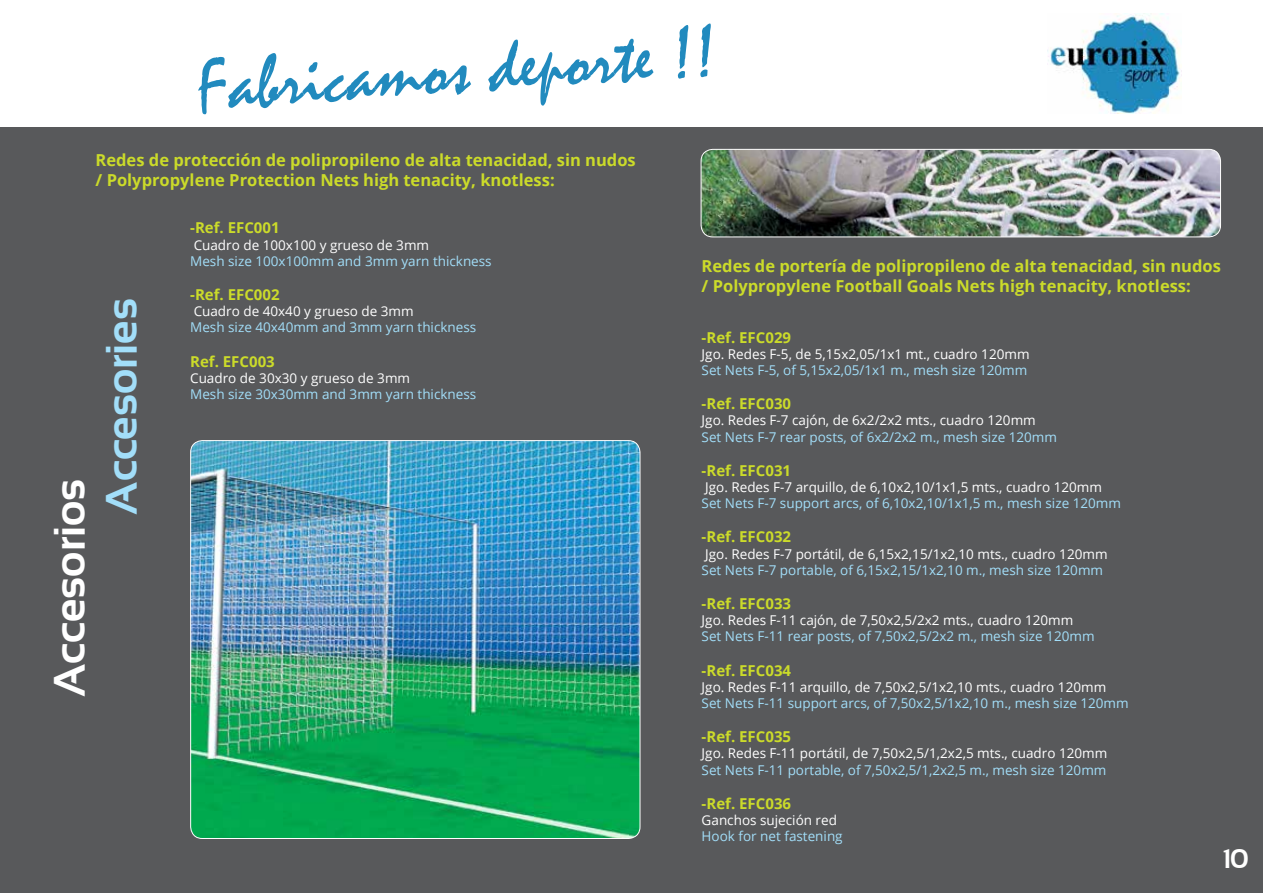
<style>
.page{position:relative;width:1263px;height:893px;background:#fff}
.page>*{position:absolute;margin:0;border:0;box-sizing:border-box;transform-origin:0 0}
.t1{font:74.85px "Mistral";color:#218abe}
.t2{font:700 43.8px "Sansation";color:#fff}
.t3{font:700 43.8px "Sansation";color:#a2def9}
.t4{font:700 27px "Sansation";color:#fff}
.t5{font:700 16.5px/19.8px "Open Sans";color:#cbdb2a}
.t6{font:700 15px "Open Sans";color:#cbdb2a}
.t7{font:13.5px "Open Sans";color:#a2def9}
.t8{font:13.5px "Open Sans";color:#fff}
</style>
<div class="page">
<div style="left:0;top:127px;width:1263px;height:766px;background:#58595b"></div>
<img style="left:1048px;top:13px;width:132px;height:101px">
<img style="left:191px;top:441px;width:449px;height:397px">
<img style="left:701px;top:149px;width:519px;height:88px">
<div style="left:701px;top:149px;width:520px;height:88px;border:1px solid #fff;border-radius:12px"></div>
<h1 class="t1" style="left:194px;top:42px;width:521px;rotate:-4deg">Fabricamos deporte !!</h1>
<p class="t5" style="left:96px;top:149px;width:542px">Redes de protección de polipropileno de alta tenacidad, sin nudos / Polypropylene Protection Nets high tenacity, knotless:</p>
<h2 class="t2" style="left:45px;top:697px;width:220px;rotate:-90deg">Accesorios</h2>
<h2 class="t3" style="left:97px;top:515px;width:218px;rotate:-90deg">Accesories</h2>
<p class="t6" style="left:190px;top:217px;width:91px">-Ref. EFC001</p>
<p class="t8" style="left:194px;top:235px;width:237px">Cuadro de 100x100 y grueso de 3mm</p>
<p class="t7" style="left:190px;top:252px;width:303px">Mesh size 100x100mm and 3mm yarn thickness</p>
<p class="t6" style="left:190px;top:284px;width:91px">-Ref. EFC002</p>
<p class="t8" style="left:194px;top:302px;width:221px">Cuadro de 40x40 y grueso de 3mm</p>
<p class="t7" style="left:190px;top:318px;width:288px">Mesh size 40x40mm and 3mm yarn thickness</p>
<p class="t6" style="left:190px;top:351px;width:86px">Ref. EFC003</p>
<p class="t8" style="left:190px;top:369px;width:221px">Cuadro de 30x30 y grueso de 3mm</p>
<p class="t7" style="left:190px;top:385px;width:288px">Mesh size 30x30mm and 3mm yarn thickness</p>
<p class="t5" style="left:702px;top:256px;width:521px">Redes de portería de polipropileno de alta tenacidad, sin nudos / Polypropylene Football Goals Nets high tenacity, knotless:</p>
<p class="t6" style="left:702px;top:327px;width:91px">-Ref. EFC029</p>
<p class="t8" style="left:702px;top:345px;width:329px">Jgo. Redes F-5, de 5,15x2,05/1x1 mt., cuadro 120mm</p>
<p class="t7" style="left:702px;top:361px;width:327px">Set Nets F-5, of 5,15x2,05/1x1 m., mesh size 120mm</p>
<p class="t6" style="left:702px;top:393px;width:91px">-Ref. EFC030</p>
<p class="t8" style="left:702px;top:411px;width:336px">Jgo. Redes F-7 cajón, de 6x2/2x2 mts., cuadro 120mm</p>
<p class="t7" style="left:702px;top:427px;width:357px">Set Nets F-7 rear posts, of 6x2/2x2 m., mesh size 120mm</p>
<p class="t6" style="left:702px;top:460px;width:91px">-Ref. EFC031</p>
<p class="t8" style="left:705px;top:478px;width:398px">Jgo. Redes F-7 arquillo, de 6,10x2,10/1x1,5 mts., cuadro 120mm</p>
<p class="t7" style="left:702px;top:494px;width:421px">Set Nets F-7 support arcs, of 6,10x2,10/1x1,5 m., mesh size 120mm</p>
<p class="t6" style="left:702px;top:526px;width:91px">-Ref. EFC032</p>
<p class="t8" style="left:705px;top:544px;width:404px">Jgo. Redes F-7 portátil, de 6,15x2,15/1x2,10 mts., cuadro 120mm</p>
<p class="t7" style="left:702px;top:561px;width:403px">Set Nets F-7 portable, of 6,15x2,15/1x2,10 m., mesh size 120mm</p>
<p class="t6" style="left:702px;top:593px;width:91px">-Ref. EFC033</p>
<p class="t8" style="left:702px;top:611px;width:373px">Jgo. Redes F-11 cajón, de 7,50x2,5/2x2 mts., cuadro 120mm</p>
<p class="t7" style="left:702px;top:627px;width:394px">Set Nets F-11 rear posts, of 7,50x2,5/2x2 m., mesh size 120mm</p>
<p class="t6" style="left:702px;top:660px;width:91px">-Ref. EFC034</p>
<p class="t8" style="left:702px;top:678px;width:406px">Jgo. Redes F-11 arquillo, de 7,50x2,5/1x2,10 mts., cuadro 120mm</p>
<p class="t7" style="left:702px;top:694px;width:429px">Set Nets F-11 support arcs, of 7,50x2,5/1x2,10 m., mesh size 120mm</p>
<p class="t6" style="left:702px;top:726px;width:91px">-Ref. EFC035</p>
<p class="t8" style="left:702px;top:744px;width:407px">Jgo. Redes F-11 portátil, de 7,50x2,5/1,2x2,5 mts., cuadro 120mm</p>
<p class="t7" style="left:702px;top:760px;width:406px">Set Nets F-11 portable, of 7,50x2,5/1,2x2,5 m., mesh size 120mm</p>
<p class="t6" style="left:702px;top:793px;width:91px">-Ref. EFC036</p>
<p class="t8" style="left:702px;top:811px;width:137px">Ganchos sujeción red</p>
<p class="t7" style="left:702px;top:827px;width:143px">Hook for net fastening</p>
<h3 class="t4" style="left:1222px;top:843px;width:27px">10</h3>
</div>
